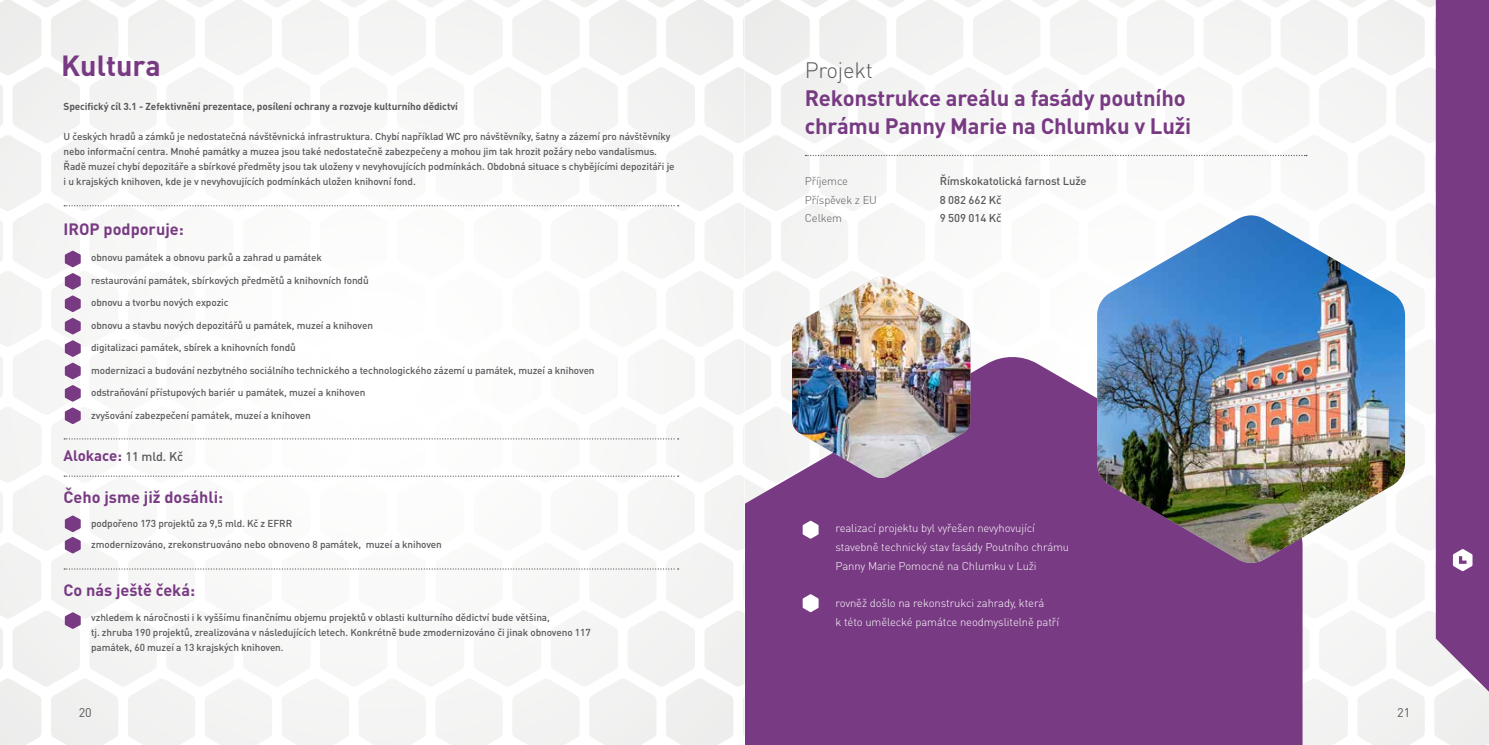
<style>
.page{position:relative;width:1489px;height:745px;background:#fff}
.page>*{position:absolute;margin:0;border:0;box-sizing:border-box;transform-origin:0 0}
.t1{font:700 28.75px "DIN Pro";color:#783a83}
.t2{font:700 22px/27.9px "DIN Pro";letter-spacing:-.01em;color:#783a83}
.t3{font:300 22px "DIN Pro";letter-spacing:-.01em;color:#58595b}
.t4{font:700 16.25px "DIN Pro";color:#783a83}
.t5{font:700 15px "DIN Pro";color:#783a83}
.t6{font:12.5px "DIN Pro";color:#58595b}
.t7{font:300 11.25px/18.8px "DIN Pro";letter-spacing:-.01em;color:#fff}
.t8{font:500 11.25px "DIN Pro";letter-spacing:-.01em;color:#58595b}
.t9{font:300 11.25px "DIN Pro";letter-spacing:-.01em;color:#58595b}
.t10{font:500 10px/15px "DIN Pro";letter-spacing:-.01em;color:#58595b}
.t11{font:700 10px "DIN Pro";letter-spacing:-.01em;color:#58595b}
.s1{font-weight:500;font-size:12.5px;color:#58595b}
</style>
<div class="page">
<div style="left:744px;top:2px;width:744px;height:742px;background:#f7f7f7"></div>
<svg style="left:745px;top:0;width:690px;height:60px"></svg>
<svg style="left:1435px;top:0;width:53px;height:691px;background:#80468a"></svg>
<div style="left:745px;top:354px;width:557px;height:390px;background:#783a83"></div>
<img style="left:1097px;top:215px;width:307px;height:348px">
<img style="left:792px;top:276px;width:178px;height:202px">
<svg style="left:0;top:0;width:744px;height:75px"></svg>
<svg style="left:64px;top:205px;width:614px;height:1px"></svg>
<svg style="left:64px;top:438px;width:614px;height:1px"></svg>
<svg style="left:64px;top:475px;width:614px;height:1px"></svg>
<svg style="left:64px;top:568px;width:614px;height:1px"></svg>
<svg style="left:65px;top:250px;width:16px;height:17px"></svg>
<svg style="left:65px;top:612px;width:16px;height:16px"></svg>
<svg style="left:65px;top:340px;width:16px;height:16px"></svg>
<svg style="left:65px;top:407px;width:16px;height:17px"></svg>
<svg style="left:65px;top:273px;width:16px;height:16px"></svg>
<svg style="left:65px;top:515px;width:16px;height:38px"></svg>
<svg style="left:65px;top:362px;width:16px;height:17px"></svg>
<svg style="left:65px;top:295px;width:16px;height:39px"></svg>
<svg style="left:65px;top:385px;width:16px;height:16px"></svg>
<svg style="left:802px;top:520px;width:16px;height:18px"></svg>
<svg style="left:802px;top:593px;width:16px;height:18px"></svg>
<svg style="left:805px;top:155px;width:501px;height:1px"></svg>
<h1 class="t1" style="left:61px;top:46px;width:101px">Kultura</h1>
<p class="t11" style="left:64px;top:100px;width:396px">Specifický cíl 3.1 - Zefektivnění prezentace, posílení ochrany a rozvoje kulturního dědictví</p>
<p class="t10" style="left:64px;top:129px;width:612px">U českých hradů a zámků je nedostatečná návštěvnická infrastruktura. Chybí například WC pro návštěvníky, šatny a zázemí pro návštěvníky nebo informační centra. Mnohé památky a muzea jsou také nedostatečně zabezpečeny a mohou jim tak hrozit požáry nebo vandalismus.<br>Řadě muzeí chybí depozitáře a sbírkové předměty jsou tak uloženy v nevyhovujících podmínkách. Obdobná situace s chybějícími depozitáři je i u krajských knihoven, kde je v nevyhovujících podmínkách uložen knihovní fond.</p>
<h3 class="t4" style="left:64px;top:218px;width:122px">IROP podporuje:</h3>
<p class="t10" style="left:91px;top:249px;width:232px">obnovu památek a obnovu parků a zahrad u památek</p>
<p class="t10" style="left:91px;top:272px;width:279px">restaurování památek, sbírkových předmětů a knihovních fondů</p>
<p class="t10" style="left:91px;top:294px;width:139px">obnovu a tvorbu nových expozic</p>
<p class="t10" style="left:91px;top:317px;width:283px">obnovu a stavbu nových depozitářů u památek, muzeí a knihoven</p>
<p class="t10" style="left:91px;top:339px;width:206px">digitalizaci památek, sbírek a knihovních fondů</p>
<p class="t10" style="left:91px;top:362px;width:505px">modernizaci a budování nezbytného sociálního technického a technologického zázemí u památek, muzeí a knihoven</p>
<p class="t10" style="left:91px;top:384px;width:276px">odstraňování přístupových bariér u památek, muzeí a knihoven</p>
<p class="t10" style="left:91px;top:407px;width:221px">zvyšování zabezpečení památek, muzeí a knihoven</p>
<h3 class="t5" style="left:64px;top:445px;width:121px">Alokace: <span class="s1">11 mld. Kč</span></h3>
<h3 class="t4" style="left:64px;top:485px;width:161px">Čeho jsme již dosáhli:</h3>
<p class="t10" style="left:91px;top:512px;width:352px;line-height:21.2px">podpořeno 173 projektů za 9,5 mld. Kč z EFRR<br>zmodernizováno, zrekonstruováno nebo obnoveno 8 památek, muzeí a knihoven</p>
<h3 class="t4" style="left:64px;top:579px;width:133px">Co nás ještě čeká:</h3>
<p class="t10" style="left:91px;top:608px;width:501px">vzhledem k náročnosti i k vyššímu finančnímu objemu projektů v oblasti kulturního dědictví bude většina,<br>tj. zhruba 190 projektů, zrealizována v následujících letech. Konkrétně bude zmodernizováno či jinak obnoveno 117 památek, 60 muzeí a 13 krajských knihoven.</p>
<h2 class="t3" style="left:804px;top:55px;width:70px">Projekt</h2>
<h2 class="t2" style="left:804px;top:83px;width:388px">Rekonstrukce areálu a fasády poutního chrámu Panny Marie na Chlumku v Luži</h2>
<p class="t9" style="left:804px;top:173px;width:45px">Příjemce</p>
<p class="t8" style="left:939px;top:173px;width:148px">Římskokatolická farnost Luže</p>
<p class="t9" style="left:804px;top:192px;width:74px">Příspěvek z EU</p>
<p class="t8" style="left:939px;top:192px;width:63px">8 082 662 Kč</p>
<p class="t9" style="left:804px;top:211px;width:39px">Celkem</p>
<p class="t8" style="left:939px;top:211px;width:63px">9 509 014 Kč</p>
<p class="t7" style="left:835px;top:517px;width:235px">realizací projektu byl vyřešen nevyhovující stavebně technický stav fasády Poutního chrámu<br>Panny Marie Pomocné na Chlumku v Luži</p>
<p class="t7" style="left:835px;top:592px;width:225px">rovněž došlo na rekonstrukci zahrady, která<br>k této umělecké památce neodmyslitelně patří</p>
<p class="t6" style="left:79px;top:701px;width:15px">20</p>
<p class="t6" style="left:1396px;top:701px;width:15px">21</p>
</div>
